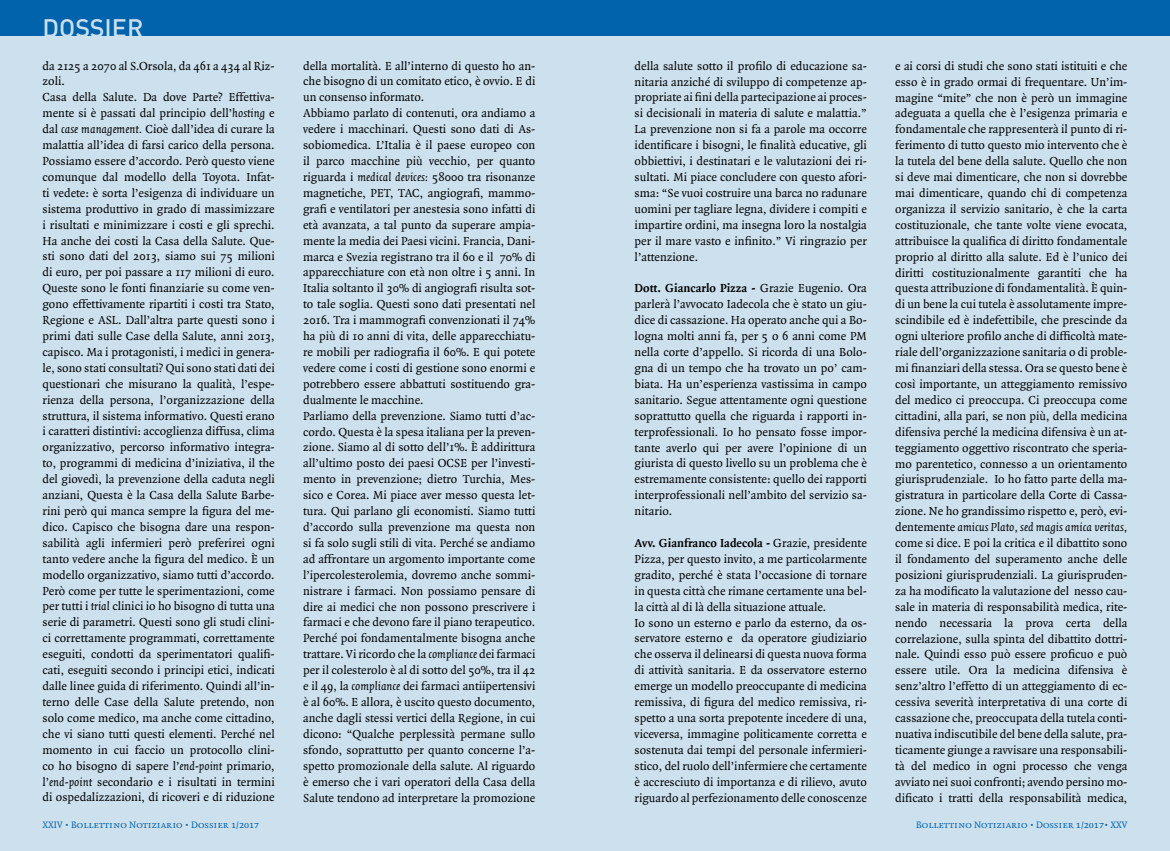
<style>
.page{position:relative;width:1170px;height:851px;background:#fff}
.page>*{position:absolute;margin:0;border:0;box-sizing:border-box;transform-origin:0 0}
.t1{font:500 25px "DIN";color:#cce0ee}
.t2{font:12.5px/15.9px "Quadraat";color:#000}
.t3{font:10px "Quadraat Small Caps";color:#0063ac}
.s1{font-style:italic}
.s2{font-weight:700}
</style>
<div class="page">
<div style="left:0;top:0;width:585px;height:850px;background:#cce0ee"></div>
<div style="left:585px;top:0;width:584px;height:850px;background:#cce0ee"></div>
<div style="left:0;top:0;width:585px;height:35px;background:#0063ac"></div>
<div style="left:585px;top:0;width:584px;height:35px;background:#0063ac"></div>
<h1 class="t1" style="left:43px;top:12px;width:102px">DOSSIER</h1>
<p class="t2" style="left:43px;top:58px;width:234px">da 2125 a 2070 al S.Orsola, da 461 a 434 al Riz&shy;zoli.<br>Casa della Salute. Da dove Parte? Effettiva&shy;mente si è passati dal principio dell’<span class="s1">hosting</span> e dal <span class="s1">case management.</span> Cioè dall’idea di curare la malattia all’idea di farsi carico della persona.<br>Possiamo essere d’accordo. Però questo viene comunque dal modello della Toyota. Infat&shy;ti vedete: è sorta l’esigenza di individuare un sistema produttivo in grado di massimizzare i risultati e minimizzare i costi e gli sprechi.<br>Ha anche dei costi la Casa della Salute. Que&shy;sti sono dati del 2013, siamo sui 75 milioni di euro, per poi passare a 117 milioni di euro.<br>Queste sono le fonti finanziarie su come ven&shy;gono effettivamente ripartiti i costi tra Stato, Regione e ASL. Dall’altra parte questi sono i primi dati sulle Case della Salute, anni 2013, capisco. Ma i protagonisti, i medici in genera&shy;le, sono stati consultati? Qui sono stati dati dei questionari che misurano la qualità, l’espe&shy;rienza della persona, l’organizzazione della struttura, il sistema informativo. Questi erano i caratteri distintivi: accoglienza diffusa, clima organizzativo, percorso informativo integra&shy;to, programmi di medicina d’iniziativa, il the del giovedì, la prevenzione della caduta negli anziani, Questa è la Casa della Salute Barbe&shy;rini però qui manca sempre la figura del me&shy;dico. Capisco che bisogna dare una respon&shy;sabilità agli infermieri però preferirei ogni tanto vedere anche la figura del medico. È un modello organizzativo, siamo tutti d’accordo.<br>Però come per tutte le sperimentazioni, come per tutti i <span class="s1">trial</span> clinici io ho bisogno di tutta una serie di parametri. Questi sono gli studi clini&shy;ci correttamente programmati, correttamente eseguiti, condotti da sperimentatori qualifi&shy;cati, eseguiti secondo i principi etici, indicati dalle linee guida di riferimento. Quindi all’in&shy;terno delle Case della Salute pretendo, non solo come medico, ma anche come cittadino, che vi siano tutti questi elementi. Perché nel momento in cui faccio un protocollo clini&shy;co ho bisogno di sapere l’<span class="s1">end-point</span> primario, l’<span class="s1">end-point</span> secondario e i risultati in termini di ospedalizzazioni, di ricoveri e di riduzione</p>
<p class="t2" style="left:303px;top:58px;width:234px">della mortalità. E all’interno di questo ho an&shy;che bisogno di un comitato etico, è ovvio. E di un consenso informato.<br>Abbiamo parlato di contenuti, ora andiamo a vedere i macchinari. Questi sono dati di As&shy;sobiomedica. L’Italia è il paese europeo con il parco macchine più vecchio, per quanto riguarda i <span class="s1">medical devices:</span> 58000 tra risonanze magnetiche, PET, TAC, angiografi, mammo&shy;grafi e ventilatori per anestesia sono infatti di età avanzata, a tal punto da superare ampia&shy;mente la media dei Paesi vicini. Francia, Dani&shy;marca e Svezia registrano tra il 60 e il 70% di apparecchiature con età non oltre i 5 anni. In Italia soltanto il 30% di angiografi risulta sot&shy;to tale soglia. Questi sono dati presentati nel 2016. Tra i mammografi convenzionati il 74% ha più di 10 anni di vita, delle apparecchiatu&shy;re mobili per radiografia il 60%. E qui potete vedere come i costi di gestione sono enormi e potrebbero essere abbattuti sostituendo gra&shy;dualmente le macchine.<br>Parliamo della prevenzione. Siamo tutti d’ac&shy;cordo. Questa è la spesa italiana per la preven&shy;zione. Siamo al di sotto dell’1%. È addirittura all’ultimo posto dei paesi OCSE per l’investi&shy;mento in prevenzione; dietro Turchia, Mes&shy;sico e Corea. Mi piace aver messo questa let&shy;tura. Qui parlano gli economisti. Siamo tutti d’accordo sulla prevenzione ma questa non si fa solo sugli stili di vita. Perché se andiamo ad affrontare un argomento importante come l’ipercolesterolemia, dovremo anche sommi&shy;nistrare i farmaci. Non possiamo pensare di dire ai medici che non possono prescrivere i farmaci e che devono fare il piano terapeutico.<br>Perché poi fondamentalmente bisogna anche trattare. Vi ricordo che la <span class="s1">compliance</span> dei farmaci per il colesterolo è al di sotto del 50%, tra il 42 e il 49, la <span class="s1">compliance</span> dei farmaci antiipertensivi è al 60%. E allora, è uscito questo documento, anche dagli stessi vertici della Regione, in cui dicono: “Qualche perplessità permane sullo sfondo, soprattutto per quanto concerne l’a&shy;spetto promozionale della salute. Al riguardo è emerso che i vari operatori della Casa della Salute tendono ad interpretare la promozione</p>
<p class="t2" style="left:634px;top:58px;width:234px;text-align:justify">della salute sotto il profilo di educazione sa&shy;nitaria anziché di sviluppo di competenze ap&shy;propriate ai fini della partecipazione ai proces&shy;si decisionali in materia di salute e malattia.” La prevenzione non si fa a parole ma occorre identificare i bisogni, le finalità educative, gli obbiettivi, i destinatari e le valutazioni dei ri&shy;sultati. Mi piace concludere con questo afori&shy;sma: “Se vuoi costruire una barca no radunare uomini per tagliare legna, dividere i compiti e impartire ordini, ma insegna loro la nostalgia per il mare vasto e infinito.” Vi ringrazio per l’attenzione.</p>
<p class="t2" style="left:634px;top:281px;width:234px;text-align:justify"><span class="s2">Dott. Giancarlo Pizza -</span> Grazie Eugenio. Ora parlerà l’avvocato Iadecola che è stato un giu&shy;dice di cassazione. Ha operato anche qui a Bo&shy;logna molti anni fa, per 5 o 6 anni come PM nella corte d’appello. Si ricorda di una Bolo&shy;gna di un tempo che ha trovato un po’ cam&shy;biata. Ha un’esperienza vastissima in campo sanitario. Segue attentamente ogni questione soprattutto quella che riguarda i rapporti in&shy;terprofessionali. Io ho pensato fosse impor&shy;tante averlo qui per avere l’opinione di un giurista di questo livello su un problema che è estremamente consistente: quello dei rapporti interprofessionali nell’ambito del servizio sa&shy;nitario.</p>
<p class="t2" style="left:634px;top:535px;width:234px"><span class="s2">Avv. Gianfranco Iadecola -</span> Grazie, presidente Pizza, per questo invito, a me particolarmente gradito, perché è stata l’occasione di tornare in questa città che rimane certamente una bel&shy;la città al di là della situazione attuale.<br>Io sono un esterno e parlo da esterno, da os&shy;servatore esterno e da operatore giudiziario che osserva il delinearsi di questa nuova forma di attività sanitaria. E da osservatore esterno emerge un modello preoccupante di medicina remissiva, di figura del medico remissiva, ri&shy;spetto a una sorta prepotente incedere di una, viceversa, immagine politicamente corretta e sostenuta dai tempi del personale infermieri&shy;stico, del ruolo dell’infermiere che certamente è accresciuto di importanza e di rilievo, avuto riguardo al perfezionamento delle conoscenze</p>
<p class="t2" style="left:895px;top:58px;width:234px;text-align:justify">e ai corsi di studi che sono stati istituiti e che esso è in grado ormai di frequentare. Un’im&shy;magine “mite” che non è però un immagine adeguata a quella che è l’esigenza primaria e fondamentale che rappresenterà il punto di ri&shy;ferimento di tutto questo mio intervento che è la tutela del bene della salute. Quello che non si deve mai dimenticare, che non si dovrebbe mai dimenticare, quando chi di competenza organizza il servizio sanitario, è che la carta costituzionale, che tante volte viene evocata, attribuisce la qualifica di diritto fondamentale proprio al diritto alla salute. Ed è l’unico dei diritti costituzionalmente garantiti che ha questa attribuzione di fondamentalità. È quin&shy;di un bene la cui tutela è assolutamente impre&shy;scindibile ed è indefettibile, che prescinde da ogni ulteriore profilo anche di difficoltà mate&shy;riale dell’organizzazione sanitaria o di proble&shy;mi finanziari della stessa. Ora se questo bene è così importante, un atteggiamento remissivo del medico ci preoccupa. Ci preoccupa come cittadini, alla pari, se non più, della medicina difensiva perché la medicina difensiva è un at&shy;teggiamento oggettivo riscontrato che speria&shy;mo parentetico, connesso a un orientamento giurisprudenziale. Io ho fatto parte della ma&shy;gistratura in particolare della Corte di Cassa&shy;zione. Ne ho grandissimo rispetto e, però, evi&shy;dentemente <span class="s1">amicus Plato, sed magis amica veritas, </span>come si dice. E poi la critica e il dibattito sono il fondamento del superamento anche delle posizioni giurisprudenziali. La giurispruden&shy;za ha modificato la valutazione del nesso cau&shy;sale in materia di responsabilità medica, rite&shy;nendo necessaria la prova certa della correlazione, sulla spinta del dibattito dottri&shy;nale. Quindi esso può essere proficuo e può essere utile. Ora la medicina difensiva è senz’altro l’effetto di un atteggiamento di ec&shy;cessiva severità interpretativa di una corte di cassazione che, preoccupata della tutela conti&shy;nuativa indiscutibile del bene della salute, pra&shy;ticamente giunge a ravvisare una responsabili&shy;tà del medico in ogni processo che venga avviato nei suoi confronti; avendo persino mo&shy;dificato i tratti della responsabilità medica,</p>
<p class="t3" style="left:43px;top:819px;width:218px">XXIV • Bollettino Notiziario • Dossier 1/2017</p>
<p class="t3" style="left:916px;top:819px;width:213px">Bollettino Notiziario • Dossier 1/2017• XXV</p>
</div>
